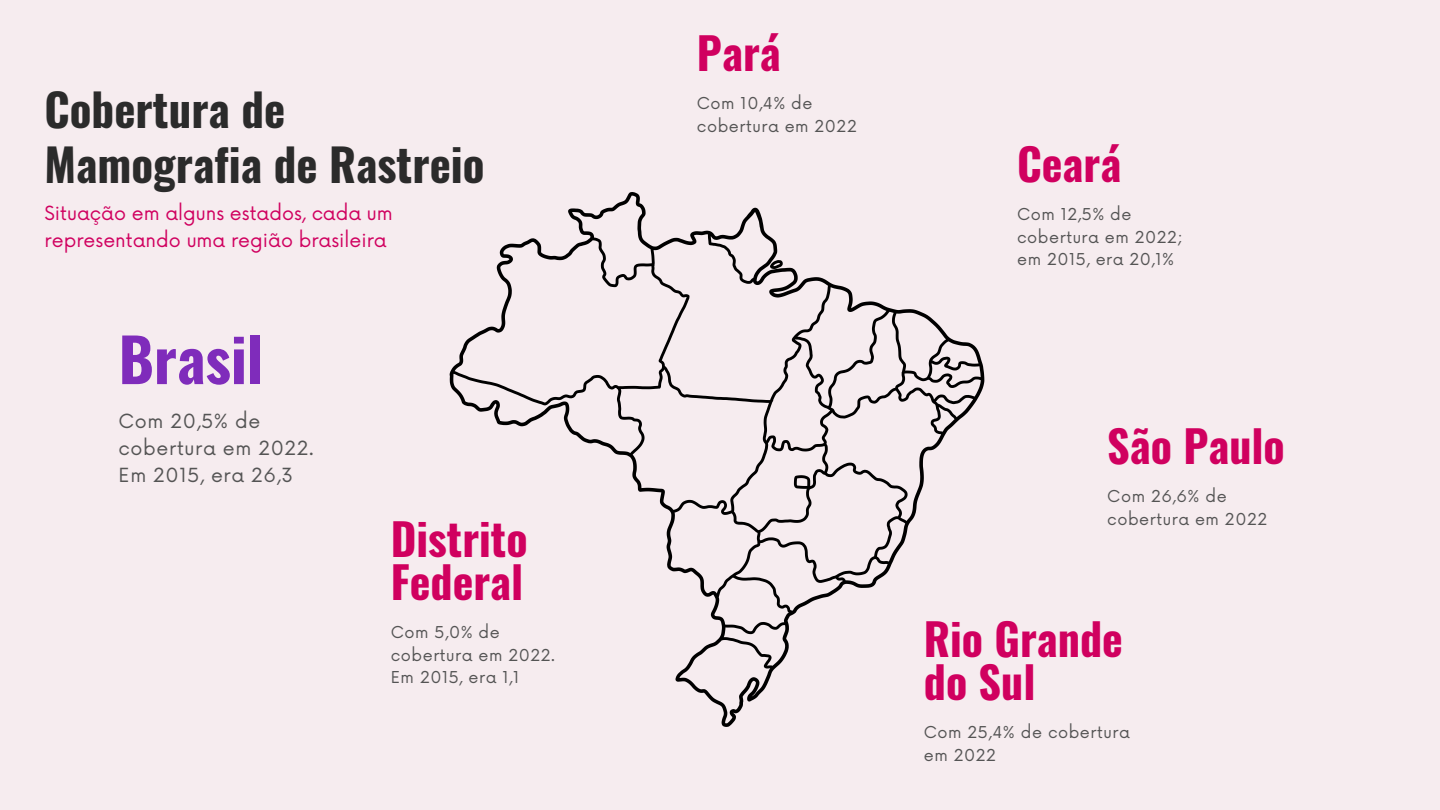
<style>
.page{position:relative;width:1440px;height:810px;background:#f6ecef}
.page>*{position:absolute;margin:0;border:0;box-sizing:border-box;transform-origin:0 0}
.t1{font:700 60px "Oswald";color:#7f2cbb}
.t2{font:700 45px/54.8px "Oswald";color:#2b2b2b}
.t3{font:700 44px/43.5px "Oswald";color:#d0005f}
.t4{font:19px/27px "Now";color:#d0005f}
.t5{font:19px/27px "Now";letter-spacing:.035em;color:#545454}
.t6{font:16px/22.5px "Now";letter-spacing:.035em;color:#545454}
</style>
<div class="page">
<svg style="left:450px;top:192px;width:534px;height:535px"></svg>
<svg style="left:770px;top:260px;width:13px;height:9px"></svg>
<h2 class="t2" style="left:45px;top:80px;width:441px">Cobertura de<br>Mamografia de Rastreio</h2>
<h2 class="t4" style="left:45px;top:201px;width:350px">Situação em alguns estados, cada um representando uma região brasileira</h2>
<p class="t1" style="left:119px;top:313px;width:146px">Brasil</p>
<h2 class="t5" style="left:119px;top:409px;width:197px">Com 20,5% de cobertura em 2022.<br>Em 2015, era 26,3</h2>
<h2 class="t3" style="left:391px;top:515px;width:138px">Distrito<br>Federal</h2>
<p class="t6" style="left:391px;top:622px;width:166px">Com 5,0% de cobertura em 2022.<br>Em 2015, era 1,1</p>
<p class="t3" style="left:697px;top:29px;width:85px">Pará</p>
<h2 class="t6" style="left:697px;top:93px;width:161px">Com 10,4% de cobertura em 2022</h2>
<p class="t3" style="left:1017px;top:141px;width:106px">Ceará</p>
<h3 class="t6" style="left:1017px;top:204px;width:167px">Com 12,5% de cobertura em 2022; em 2015, era 20,1%</h3>
<h2 class="t3" style="left:1107px;top:422px;width:179px">São Paulo</h2>
<p class="t6" style="left:1107px;top:486px;width:161px">Com 26,6% de cobertura em 2022</p>
<h1 class="t3" style="left:924px;top:615px;width:201px">Rio Grande do Sul</h1>
<h3 class="t6" style="left:924px;top:722px;width:207px">Com 25,4% de cobertura em 2022</h3>
</div>
